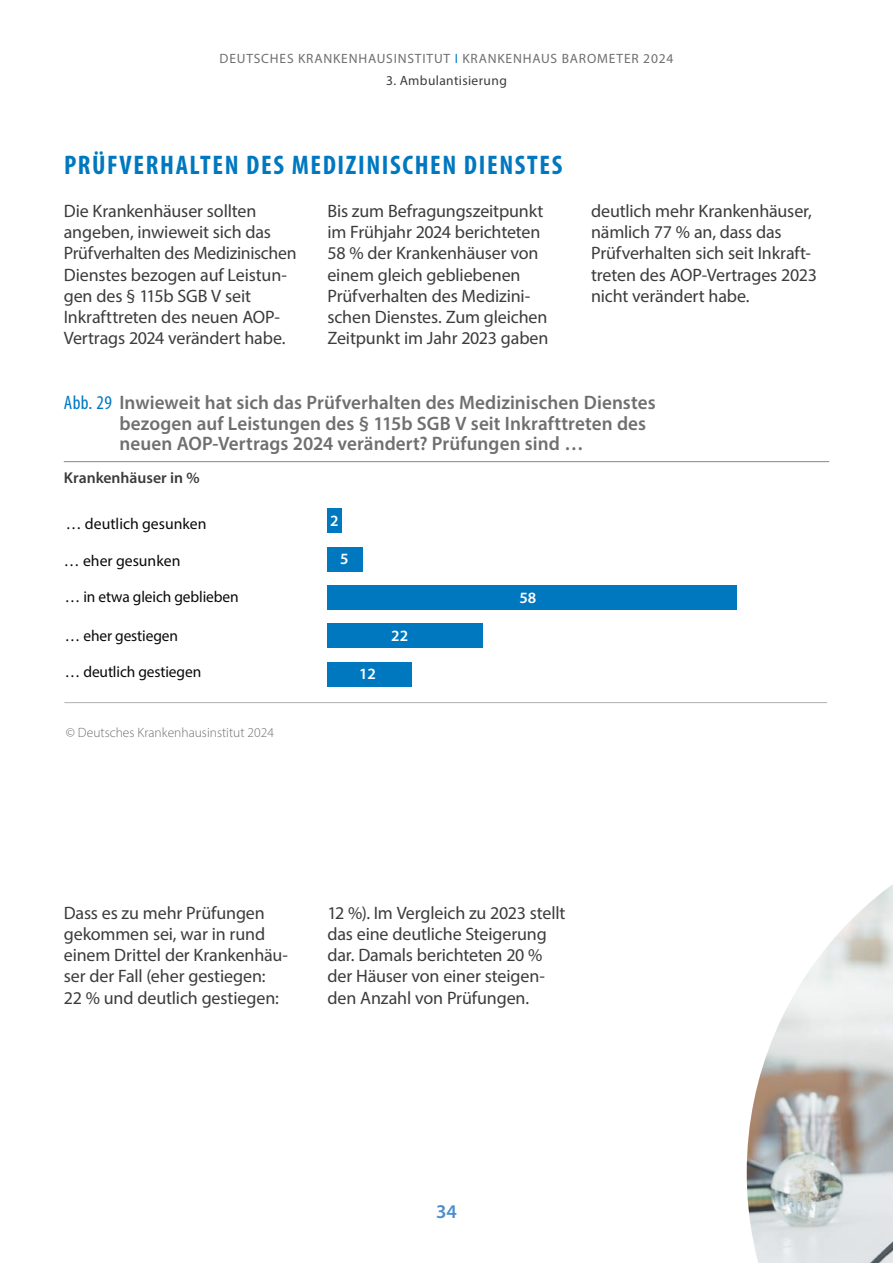
<style>
.page{position:relative;width:893px;height:1263px;background:#fff}
.page>*{position:absolute;margin:0;border:0;box-sizing:border-box;transform-origin:0 0}
.Head_H2{font:700 condensed 27px "Myriad Pro";letter-spacing:.06em;color:#0078bf}
.Tab__Abb__Head{font:600 19.5px/20.2px "Myriad Pro";letter-spacing:.005em;color:#706f6f}
.t1{font:600 19.5px "Myriad Pro";color:#4a8fcd}
.Fließtext_11_5_5mm{font:18px/21.3px "Myriad Pro";letter-spacing:-.01em;color:#3c3c3b}
.t2{font:15.75px "Myriad Pro";letter-spacing:-.01em;color:#090909}
.Tab__Subline_1{font:600 15.75px "Myriad Pro";color:#3c3c3b}
.t3{font:600 15.75px "Myriad Pro";color:#fff}
.t4{font:13.5px "Myriad Pro";letter-spacing:.06em;color:#706f6f}
.t5{font:300 13.5px "Myriad Pro";color:#706f6f}
.Kolumne_Kapitel{font:13.5px "Myriad Pro";letter-spacing:.025em;color:#3c3c3b}
.s1{color:#0078bf}
.s2{font-weight:400;font-stretch:condensed;color:#0078bf}
</style>
<div class="page">
<svg style="left:398px;top:703px;width:14px;height:1px"></svg>
<svg style="left:467px;top:703px;width:16px;height:1px"></svg>
<svg style="left:538px;top:703px;width:15px;height:1px"></svg>
<svg style="left:609px;top:703px;width:15px;height:1px"></svg>
<svg style="left:679px;top:703px;width:15px;height:1px"></svg>
<svg style="left:750px;top:703px;width:15px;height:1px"></svg>
<div style="left:327px;top:662px;width:85px;height:24px;background:#0078bf"></div>
<div style="left:327px;top:624px;width:156px;height:24px;background:#0078bf"></div>
<div style="left:327px;top:585px;width:409px;height:24px;background:#0078bf"></div>
<div style="left:327px;top:547px;width:36px;height:24px;background:#0078bf"></div>
<div style="left:327px;top:509px;width:15px;height:24px;background:#0078bf"></div>
<hr style="left:65px;top:702px;width:761px;height:1px;background:#b3b2b2">
<hr style="left:64px;top:461px;width:765px;height:1px;background:#878787">
<svg style="left:746px;top:884px;width:147px;height:379px"></svg>
<p class="t4" style="left:220px;top:50px;width:455px">DEUTSCHES KRANKENHAUSINSTITUT <span class="s1">I</span> KRANKENHAUS BAROMETER 2024</p>
<p class="Kolumne_Kapitel" style="left:386px;top:72px;width:122px">3. Ambulantisierung</p>
<p class="Head_H2" style="left:64px;top:148px;width:500px">PRÜFVERHALTEN DES MEDIZINISCHEN DIENSTES</p>
<p class="Fließtext_11_5_5mm" style="left:64px;top:200px;width:234px">Die Krankenhäuser sollten angeben, inwieweit sich das<br>Prüfverhalten des Medizinischen<br>Dienstes bezogen auf Leistun&shy;gen des § 115b SGB V seit<br>Inkrafttreten des neuen AOP-<br>Vertrags 2024 verändert habe.</p>
<p class="Fließtext_11_5_5mm" style="left:327px;top:200px;width:223px">Bis zum Befragungszeitpunkt im Frühjahr 2024 berichteten<br>58 % der Krankenhäuser von einem gleich gebliebenen<br>Prüfverhalten des Medizini&shy;schen Dienstes. Zum gleichen<br>Zeitpunkt im Jahr 2023 gaben</p>
<p class="Fließtext_11_5_5mm" style="left:591px;top:200px;width:227px">deutlich mehr Krankenhäuser, nämlich 77 % an, dass das<br>Prüfverhalten sich seit Inkraft&shy;treten des AOP-Vertrages 2023 nicht verändert habe.</p>
<p class="Tab__Abb__Head" style="left:119px;top:392px;width:538px;text-indent:-56px"><span class="s2">Abb. 29</span> Inwieweit hat sich das Prüfverhalten des Medizinischen Dienstes bezogen auf Leistungen des § 115b SGB V seit Inkrafttreten des neuen AOP-Vertrags 2024 verändert? Prüfungen sind …</p>
<p class="Tab__Subline_1" style="left:64px;top:467px;width:137px">Krankenhäuser in %</p>
<p class="t2" style="left:66px;top:514px;width:142px">… deutlich gesunken</p>
<p class="t3" style="left:330px;top:511px;width:10px">2</p>
<p class="t2" style="left:64px;top:551px;width:118px">… eher gesunken</p>
<p class="t3" style="left:340px;top:548px;width:10px">5</p>
<p class="t2" style="left:65px;top:587px;width:175px">… in etwa gleich geblieben</p>
<p class="t2" style="left:65px;top:626px;width:115px">… eher gestiegen</p>
<p class="t2" style="left:65px;top:662px;width:138px">… deutlich gestiegen</p>
<p class="t3" style="left:359px;top:664px;width:18px">12</p>
<p class="t3" style="left:391px;top:626px;width:18px">22</p>
<p class="t3" style="left:519px;top:587px;width:18px">58</p>
<p class="t5" style="left:66px;top:724px;width:210px">© Deutsches Krankenhausinstitut 2024</p>
<p class="Fließtext_11_5_5mm" style="left:64px;top:901px;width:226px">Dass es zu mehr Prüfungen gekommen sei, war in rund einem Drittel der Krankenhäu&shy;ser der Fall (eher gestiegen:<br>22 % und deutlich gestiegen:</p>
<p class="Fließtext_11_5_5mm" style="left:327px;top:901px;width:240px">12 %). Im Vergleich zu 2023 stellt das eine deutliche Steigerung dar. Damals berichteten 20 % der Häuser von einer steigen&shy;den Anzahl von Prüfungen.</p>
<p class="t1" style="left:436px;top:1199px;width:22px">34</p>
</div>
